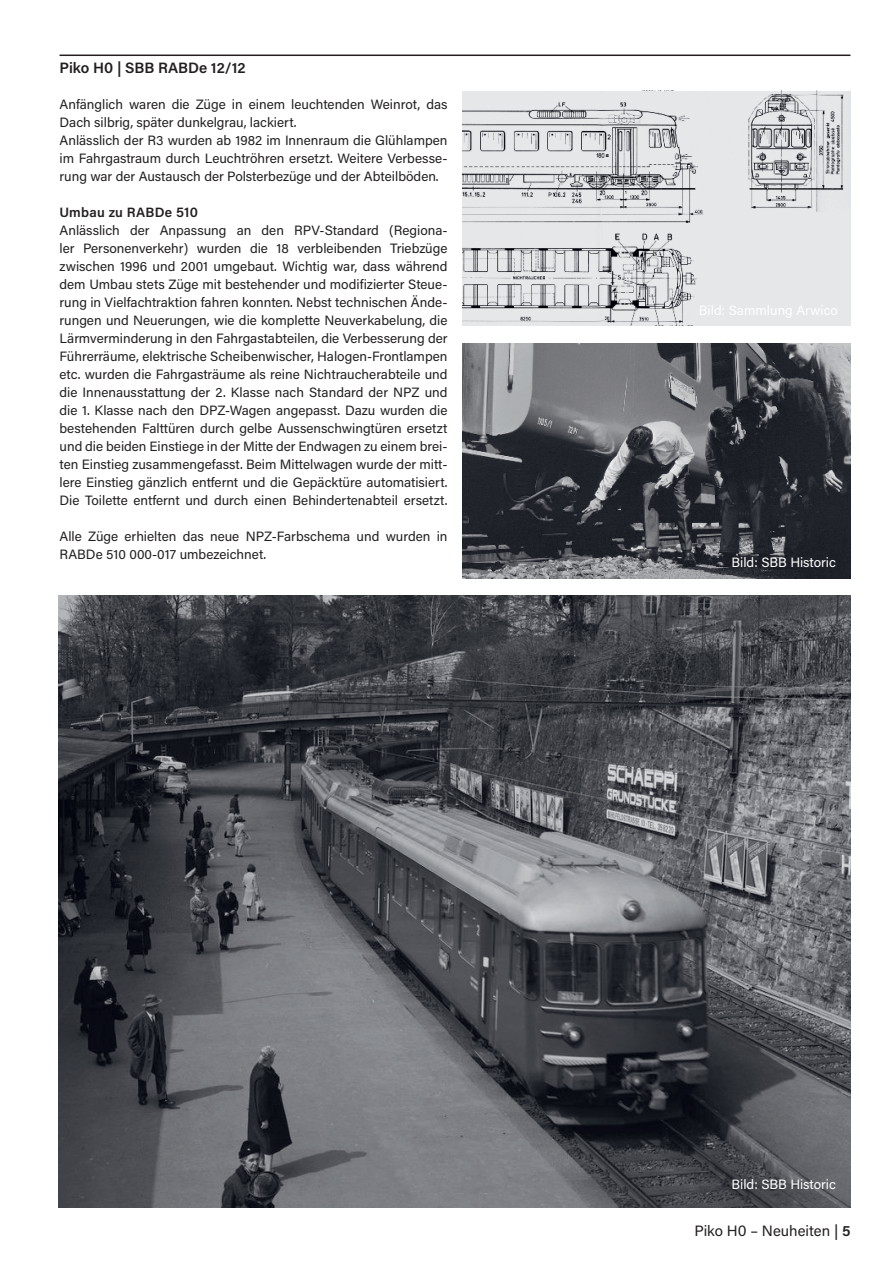
<style>
.page{position:relative;width:893px;height:1263px;background:#fff}
.page>*{position:absolute;margin:0;border:0;box-sizing:border-box;transform-origin:0 0}
.t1{font:600 15px "Acumin Pro";letter-spacing:-.005em;color:#231f20}
.t2{font:15px "Acumin Pro";color:#231f20}
.t3{font:13.5px/18px "Acumin Pro";color:#231f20}
.t4{font:13.5px "Acumin Pro";color:#fff}
.t5{font:600 13.5px "Acumin Pro";letter-spacing:.015em;color:#231f20}
.s1{font-weight:500}
.s2{font-weight:600}
</style>
<div class="page">
<hr style="left:60px;top:55px;width:790px;height:1px;background:#231f20">
<img style="left:462px;top:91px;width:388px;height:234px">
<img style="left:58px;top:595px;width:792px;height:612px">
<img style="left:462px;top:343px;width:388px;height:235px">
<p class="t1" style="left:60px;top:62px;width:188px">Piko H0 | SBB RABDe 12/12</p>
<p class="t3" style="left:60px;top:96px;width:390px">Anfänglich waren die Züge in einem leuchtenden Weinrot, das Dach silbrig, später dunkelgrau, lackiert.<br>Anlässlich der R3 wurden ab 1982 im Innenraum die Glühlampen im Fahrgastraum durch Leuchtröhren ersetzt. Weitere Verbesse&shy;rung war der Austausch der Polsterbezüge und der Abteilböden.</p>
<p class="t5" style="left:60px;top:207px;width:140px">Umbau zu RABDe 510</p>
<p class="t3" style="left:60px;top:222px;width:390px;text-align:justify">Anlässlich der Anpassung an den RPV-Standard (Regiona&shy;ler Personenverkehr) wurden die 18 verbleibenden Triebzüge zwischen 1996 und 2001 umgebaut. Wichtig war, dass während dem Umbau stets Züge mit bestehender und modifizierter Steue&shy;rung in Vielfachtraktion fahren konnten. Nebst technischen Ände&shy;rungen und Neuerungen, wie die komplette Neuverkabelung, die Lärmverminderung in den Fahrgastabteilen, die Verbesserung der Führerräume, elektrische Scheibenwischer, Halogen-Frontlampen etc. wurden die Fahrgasträume als reine Nichtraucherabteile und die Innenausstattung der 2. Klasse nach Standard der NPZ und die 1. Klasse nach den DPZ-Wagen angepasst. Dazu wurden die bestehenden Falttüren durch gelbe Aussenschwingtüren ersetzt und die beiden Einstiege in der Mitte der Endwagen zu einem brei&shy;ten Einstieg zusammengefasst. Beim Mittelwagen wurde der mitt&shy;lere Einstieg gänzlich entfernt und die Gepäcktüre automatisiert.<br>Die Toilette entfernt und durch einen Behindertenabteil ersetzt.</p>
<p class="t3" style="left:60px;top:528px;width:390px">Alle Züge erhielten das neue NPZ-Farbschema und wurden in<br>RABDe 510 000-017 umbezeichnet.</p>
<p class="t4" style="left:699px;top:303px;width:141px">Bild: Sammlung Arwico</p>
<p class="t4" style="left:731px;top:555px;width:106px">Bild: SBB Historic</p>
<p class="t4" style="left:731px;top:1177px;width:106px">Bild: SBB Historic</p>
<p class="t2" style="left:694px;top:1223px;width:158px">Piko H0 – Neuheiten <span class="s1">|</span> <span class="s2">5</span></p>
</div>
